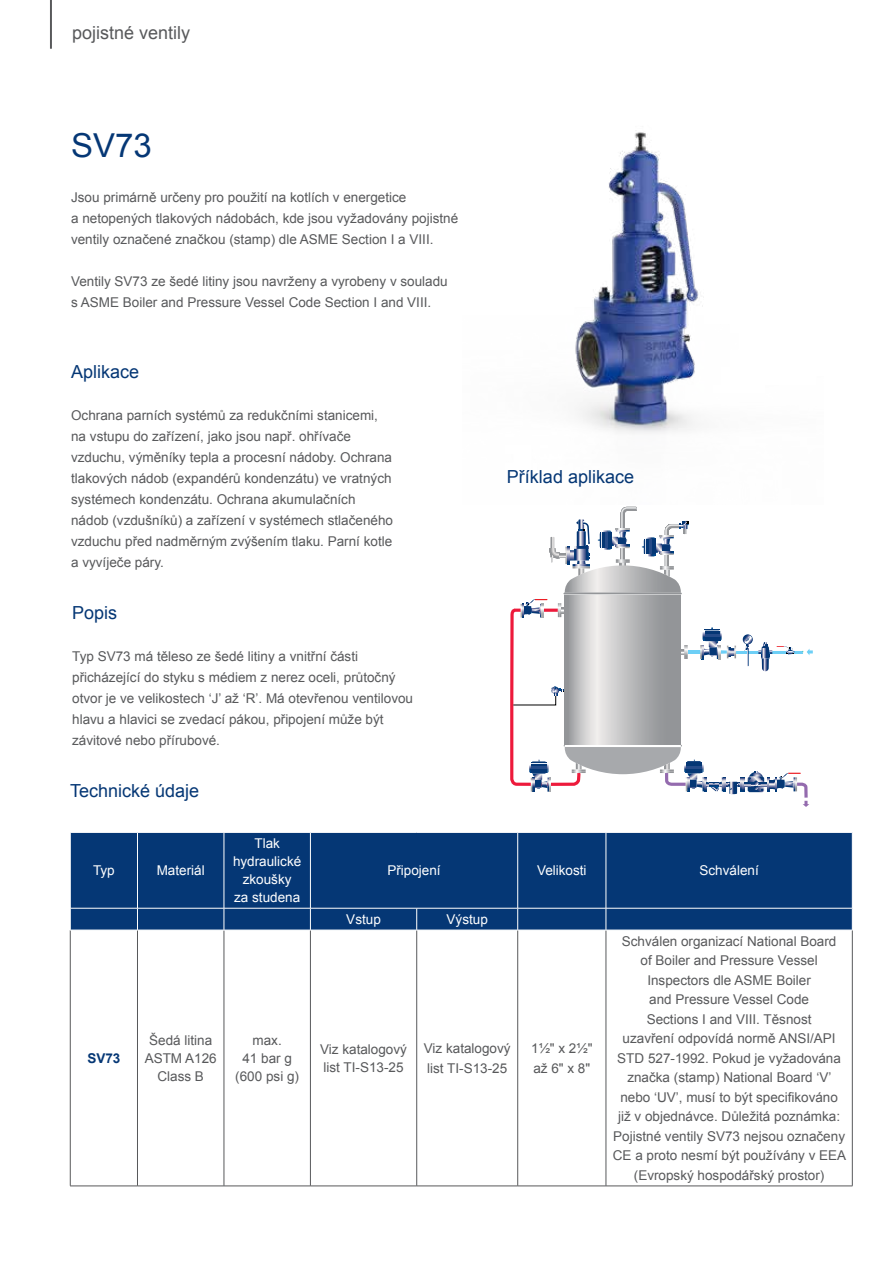
<style>
.page{position:relative;width:893px;height:1263px;background:#fff}
.page>*{position:absolute;margin:0;border:0;box-sizing:border-box;transform-origin:0 0}
.t1{font:33px "Arial";color:#053775}
.t2{font:18px "Arial";color:#053775}
.t3{font:18px "Arial";color:#58595b}
.t4{font:13.5px/21px "Arial";color:#58595b}
.t5{font:13.5px/18px "Arial";color:#fff;text-align:center}
.t6{font:700 13.5px "Arial";color:#053775}
</style>
<div class="page">
<hr style="left:50px;top:0;width:2px;height:49px;background:#58595b">
<div style="left:71px;top:833px;width:781px;height:97px;background:#053775"></div>
<hr style="left:70px;top:930px;width:1px;height:256px;background:#58595b">
<hr style="left:137px;top:930px;width:1px;height:256px;background:#58595b">
<hr style="left:224px;top:930px;width:1px;height:256px;background:#58595b">
<hr style="left:310px;top:930px;width:1px;height:256px;background:#58595b">
<hr style="left:416px;top:930px;width:1px;height:256px;background:#58595b">
<hr style="left:517px;top:930px;width:1px;height:256px;background:#58595b">
<hr style="left:606px;top:930px;width:1px;height:256px;background:#58595b">
<hr style="left:852px;top:930px;width:1px;height:256px;background:#58595b">
<hr style="left:70px;top:1186px;width:67px;height:1px;background:#58595b">
<hr style="left:137px;top:1186px;width:87px;height:1px;background:#58595b">
<hr style="left:224px;top:1186px;width:86px;height:1px;background:#58595b">
<hr style="left:310px;top:1186px;width:107px;height:1px;background:#58595b">
<hr style="left:417px;top:1186px;width:101px;height:1px;background:#58595b">
<hr style="left:518px;top:1186px;width:88px;height:1px;background:#58595b">
<hr style="left:606px;top:1186px;width:246px;height:1px;background:#58595b">
<hr style="left:137px;top:832px;width:1px;height:76px;background:#fff">
<hr style="left:224px;top:832px;width:1px;height:76px;background:#fff">
<hr style="left:310px;top:832px;width:1px;height:76px;background:#fff">
<hr style="left:517px;top:832px;width:1px;height:76px;background:#fff">
<hr style="left:606px;top:832px;width:1px;height:76px;background:#fff">
<hr style="left:70px;top:908px;width:67px;height:1px;background:#fff">
<svg style="left:70px;top:908px;width:1px;height:22px"></svg>
<hr style="left:137px;top:908px;width:87px;height:1px;background:#fff">
<svg style="left:137px;top:908px;width:1px;height:22px"></svg>
<hr style="left:224px;top:908px;width:86px;height:1px;background:#fff">
<svg style="left:224px;top:908px;width:1px;height:22px"></svg>
<hr style="left:310px;top:908px;width:107px;height:1px;background:#fff">
<svg style="left:310px;top:908px;width:1px;height:22px"></svg>
<hr style="left:417px;top:908px;width:101px;height:1px;background:#fff">
<svg style="left:416px;top:908px;width:1px;height:22px"></svg>
<hr style="left:518px;top:908px;width:88px;height:1px;background:#fff">
<svg style="left:517px;top:908px;width:1px;height:22px"></svg>
<hr style="left:606px;top:908px;width:246px;height:1px;background:#fff">
<svg style="left:606px;top:908px;width:1px;height:22px"></svg>
<svg style="left:852px;top:908px;width:1px;height:22px"></svg>
<hr style="left:70px;top:930px;width:67px;height:1px;background:#fff">
<hr style="left:137px;top:930px;width:87px;height:1px;background:#fff">
<hr style="left:224px;top:930px;width:86px;height:1px;background:#fff">
<hr style="left:310px;top:930px;width:107px;height:1px;background:#fff">
<hr style="left:417px;top:930px;width:101px;height:1px;background:#fff">
<hr style="left:606px;top:930px;width:246px;height:1px;background:#fff">
<svg style="left:564px;top:595px;width:117px;height:4px"></svg>
<svg style="left:565px;top:595px;width:116px;height:1px"></svg>
<svg style="left:563px;top:592px;width:119px;height:3px"></svg>
<svg style="left:510px;top:599px;width:303px;height:208px"></svg>
<svg style="left:550px;top:507px;width:139px;height:85px"></svg>
<img style="left:575px;top:132px;width:128px;height:302px">
<h2 class="t3" style="left:72px;top:21px;width:120px">pojistné ventily</h2>
<h1 class="t1" style="left:71px;top:124px;width:82px">SV73</h1>
<p class="t4" style="left:71px;top:187px;width:389px">Jsou primárně určeny pro použití na kotlích v energetice<br>a netopených tlakových nádobách, kde jsou vyžadovány pojistné ventily označené značkou (stamp) dle ASME Section I a VIII.</p>
<p class="t4" style="left:71px;top:271px;width:378px">Ventily SV73 ze šedé litiny jsou navrženy a vyrobeny v souladu s ASME Boiler and Pressure Vessel Code Section I and VIII.</p>
<h2 class="t2" style="left:71px;top:360px;width:70px">Aplikace</h2>
<p class="t4" style="left:71px;top:405px;width:323px">Ochrana parních systémů za redukčními stanicemi, na vstupu do zařízení, jako jsou např. ohřívače vzduchu, výměníky tepla a procesní nádoby. Ochrana tlakových nádob (expandérů kondenzátu) ve vratných systémech kondenzátu. Ochrana akumulačních nádob (vzdušníků) a zařízení v systémech stlačeného vzduchu před nadměrným zvýšením tlaku. Parní kotle a vyvíječe páry.</p>
<h2 class="t2" style="left:72px;top:601px;width:47px">Popis</h2>
<p class="t4" style="left:72px;top:646px;width:342px">Typ SV73 má těleso ze šedé litiny a vnitřní části přicházející do styku s médiem z nerez oceli, průtočný otvor je ve velikostech ‘J’ až ‘R’. Má otevřenou ventilovou hlavu a hlavici se zvedací pákou, připojení může být závitové nebo přírubové.</p>
<h2 class="t2" style="left:70px;top:779px;width:131px">Technické údaje</h2>
<h2 class="t2" style="left:507px;top:465px;width:129px">Příklad aplikace</h2>
<p class="t5" style="left:93px;top:862px;width:23px">Typ</p>
<p class="t5" style="left:157px;top:862px;width:50px">Materiál</p>
<p class="t5" style="left:233px;top:835px;width:70px">Tlak hydraulické zkoušky<br>za studena</p>
<p class="t5" style="left:387px;top:862px;width:55px">Připojení</p>
<p class="t5" style="left:537px;top:862px;width:51px">Velikosti</p>
<p class="t5" style="left:699px;top:862px;width:61px">Schválení</p>
<p class="t5" style="left:346px;top:910px;width:36px">Vstup</p>
<p class="t5" style="left:447px;top:910px;width:43px">Výstup</p>
<p class="t6" style="left:87px;top:1049px;width:35px">SV73</p>
<p class="t4" style="left:145px;top:1031px;width:74px;line-height:18px;text-align:center">Šedá litina<br>ASTM A126<br>Class B</p>
<p class="t4" style="left:235px;top:1031px;width:65px;line-height:18px;text-align:center">max.<br>41 bar g (600 psi g)</p>
<p class="t4" style="left:320px;top:1040px;width:88px;line-height:18px">Viz katalogový list TI-S13-25</p>
<p class="t4" style="left:424px;top:1039px;width:88px;line-height:19.5px">Viz katalogový list TI-S13-25</p>
<p class="t4" style="left:531px;top:1039px;width:63px;line-height:19.5px">1½" x 2½" až 6" x 8"</p>
<p class="t4" style="left:613px;top:931px;width:235px;line-height:19.5px;text-align:center">Schválen organizací National Board<br>of Boiler and Pressure Vessel Inspectors dle ASME Boiler<br>and Pressure Vessel Code<br>Sections I and VIII. Těsnost<br>uzavření odpovídá normě ANSI/API STD 527-1992. Pokud je vyžadována značka (stamp) National Board ‘V’ nebo ‘UV’, musí to být specifikováno již v objednávce. Důležitá poznámka:<br>Pojistné ventily SV73 nejsou označeny CE a proto nesmí být používány v EEA (Evropský hospodářský prostor)</p>
</div>
